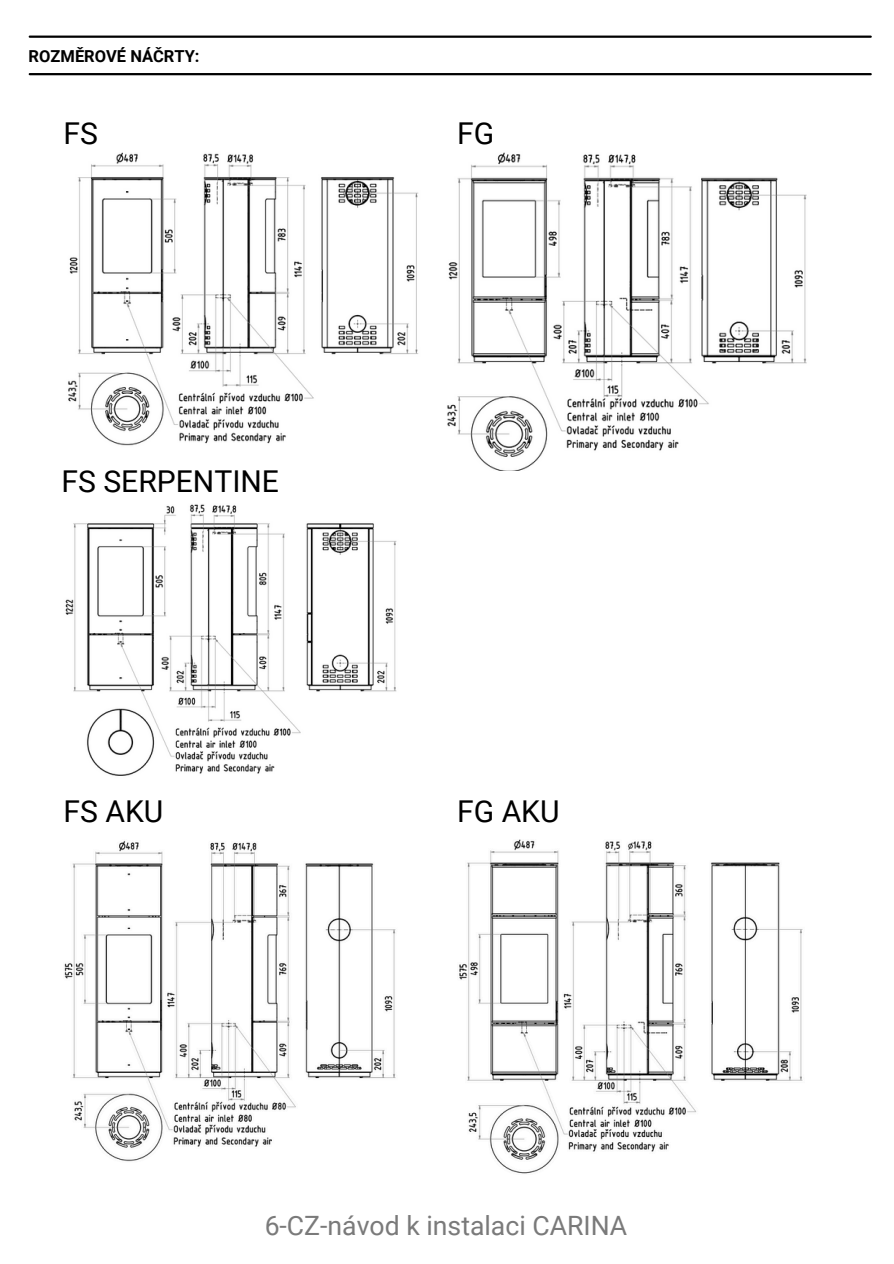
<style>
.page{position:relative;width:894px;height:1264px;background:#fff}
.page>*{position:absolute;margin:0;border:0;box-sizing:border-box;transform-origin:0 0}
.t1{font:30px "Roboto";color:#000}
.t2{font:26.55px "Roboto";color:#7a7a7a}
.t3{font:700 16.5px "Roboto";color:#000}
</style>
<div class="page">
<img style="left:65px;top:504px;width:332px;height:272px">
<img style="left:459px;top:839px;width:344px;height:334px">
<img style="left:447px;top:152px;width:360px;height:319px">
<img style="left:64px;top:840px;width:332px;height:322px">
<img style="left:68px;top:152px;width:351px;height:294px">
<hr style="left:30px;top:36px;width:840px;height:2px;background:#000">
<hr style="left:30px;top:73px;width:840px;height:2px;background:#000">
<p class="t3" style="left:29px;top:47px;width:172px">ROZMĚROVÉ NÁČRTY:</p>
<p class="t1" style="left:64px;top:117px;width:36px">FS</p>
<h1 class="t1" style="left:61px;top:464px;width:219px">FS SERPENTINE</h1>
<p class="t1" style="left:64px;top:794px;width:101px">FS AKU</p>
<p class="t1" style="left:457px;top:117px;width:39px">FG</p>
<h1 class="t1" style="left:457px;top:794px;width:104px">FG AKU</h1>
<p class="t2" style="left:264px;top:1210px;width:364px">6-CZ-návod k instalaci CARINA</p>
</div>
